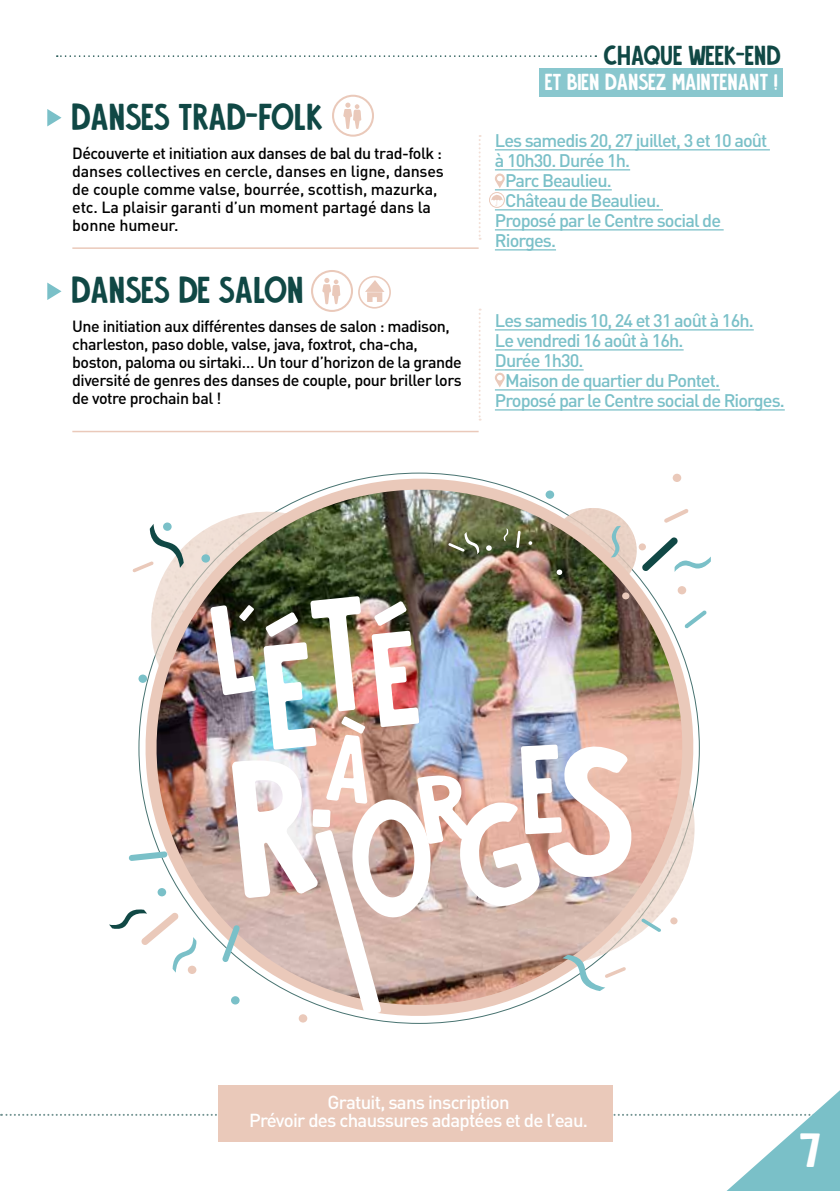
<style>
.page{position:relative;width:840px;height:1191px;background:#fff}
.page>*{position:absolute;margin:0;border:0;box-sizing:border-box;transform-origin:0 0}
.t1{font:39.8px "Alvania";color:#fff}
.t2{font:30px "Alvania";color:#104845}
.t3{font:22px "Alvania";color:#104845}
.t4{font:500 18.6px/18.6px "DIN Pro";letter-spacing:-.04em;color:#fff;text-align:center}
.t5{font:18.6px "Alvania";color:#fff}
.t6{font:500 18px "DIN Pro";letter-spacing:-.05em;color:#7ac0c8}
.t7{font:500 16px/18px "DIN Pro";letter-spacing:-.03em;color:#000}
.t8{font:500 16px/18px "DIN Pro";letter-spacing:-.01em;color:#000}
</style>
<div class="page">
<svg style="left:1px;top:1113px;width:216px;height:2px"></svg>
<svg style="left:604px;top:1090px;width:235px;height:101px"></svg>
<div style="left:218px;top:1084px;width:394px;height:57px;background:#eac9ba"></div>
<svg style="left:47px;top:109px;width:14px;height:17px"></svg>
<svg style="left:47px;top:282px;width:14px;height:18px"></svg>
<hr style="left:494px;top:149px;width:275px;height:1px;background:#7ac0c8">
<hr style="left:494px;top:169px;width:135px;height:1px;background:#7ac0c8">
<hr style="left:494px;top:189px;width:117px;height:1px;background:#7ac0c8">
<hr style="left:494px;top:209px;width:168px;height:1px;background:#7ac0c8">
<hr style="left:494px;top:229px;width:229px;height:1px;background:#7ac0c8">
<hr style="left:494px;top:249px;width:61px;height:1px;background:#7ac0c8">
<hr style="left:494px;top:329px;width:259px;height:1px;background:#7ac0c8">
<hr style="left:494px;top:349px;width:189px;height:1px;background:#7ac0c8">
<hr style="left:494px;top:369px;width:89px;height:1px;background:#7ac0c8">
<hr style="left:494px;top:389px;width:225px;height:1px;background:#7ac0c8">
<hr style="left:494px;top:409px;width:290px;height:1px;background:#7ac0c8">
<svg style="left:478px;top:135px;width:2px;height:105px"></svg>
<svg style="left:478px;top:308px;width:2px;height:112px"></svg>
<svg style="left:494px;top:173px;width:10px;height:15px"></svg>
<svg style="left:494px;top:373px;width:10px;height:14px"></svg>
<div style="left:489px;top:192px;width:15px;height:16px;border:1px solid #eac9ba;border-radius:50%"></div>
<svg style="left:491px;top:194px;width:11px;height:12px"></svg>
<hr style="left:72px;top:247px;width:406px;height:2px;background:#eac9ba">
<hr style="left:72px;top:431px;width:406px;height:1px;background:#eac9ba">
<svg style="left:109px;top:909px;width:29px;height:20px"></svg>
<img style="left:138px;top:472px;width:562px;height:551px">
<svg style="left:129px;top:851px;width:38px;height:10px"></svg>
<div style="left:638px;top:543px;width:7px;height:7px;background:#eac9ba;border-radius:50%"></div>
<svg style="left:610px;top:526px;width:10px;height:31px"></svg>
<svg style="left:503px;top:528px;width:5px;height:13px"></svg>
<svg style="left:621px;top:592px;width:8px;height:7px"></svg>
<svg style="left:486px;top:545px;width:5px;height:6px"></svg>
<svg style="left:556px;top:569px;width:6px;height:6px"></svg>
<svg style="left:528px;top:541px;width:4px;height:4px"></svg>
<div style="left:677px;top:586px;width:9px;height:8px;background:#eac9ba;border-radius:50%"></div>
<div style="left:672px;top:473px;width:9px;height:9px;background:#eac9ba;border-radius:50%"></div>
<div style="left:670px;top:917px;width:7px;height:7px;background:#eac9ba;border-radius:50%"></div>
<svg style="left:641px;top:537px;width:69px;height:35px"></svg>
<svg style="left:684px;top:610px;width:22px;height:18px"></svg>
<svg style="left:663px;top:508px;width:25px;height:15px"></svg>
<svg style="left:132px;top:524px;width:52px;height:48px"></svg>
<svg style="left:516px;top:531px;width:4px;height:17px"></svg>
<svg style="left:448px;top:532px;width:31px;height:22px"></svg>
<svg style="left:57px;top:55px;width:539px;height:2px"></svg>
<div style="left:539px;top:68px;width:243px;height:29px;background:#89c7ce"></div>
<svg style="left:343px;top:103px;width:18px;height:26px"></svg>
<div style="left:332px;top:95px;width:42px;height:42px;border:2px solid #eac9ba;border-radius:50%"></div>
<svg style="left:322px;top:278px;width:18px;height:26px"></svg>
<div style="left:311px;top:270px;width:42px;height:42px;border:2px solid #eac9ba;border-radius:50%"></div>
<svg style="left:365px;top:280px;width:19px;height:22px"></svg>
<div style="left:358px;top:276px;width:32px;height:32px;border:2px solid #eac9ba;border-radius:50%"></div>
<img style="left:210px;top:596px;width:450px;height:420px">
<h2 class="t2" style="left:72px;top:96px;width:252px">DANSES TRAD-FOLK</h2>
<p class="t8" style="left:72px;top:142px;width:373px">Découverte et initiation aux danses de bal du trad-folk : danses collectives en cercle, danses en ligne, danses de couple comme valse, bourrée, scottish, mazurka, etc. La plaisir garanti d’un moment partagé dans la bonne humeur.</p>
<h2 class="t2" style="left:72px;top:270px;width:234px">DANSES DE SALON</h2>
<p class="t7" style="left:72px;top:315px;width:391px">Une initiation aux différentes danses de salon : madison, charleston, paso doble, valse, java, foxtrot, cha-cha, boston, paloma ou sirtaki… Un tour d’horizon de la grande diversité de genres des danses de couple, pour briller lors de votre prochain bal !</p>
<p class="t3" style="left:604px;top:40px;width:178px">CHAQUE WEEK-END</p>
<p class="t5" style="left:545px;top:70px;width:235px">ET BIEN DANSEZ MAINTENANT !</p>
<p class="t6" style="left:494px;top:126px;width:274px">Les samedis 20, 27 juillet, 3 et 10 août</p>
<p class="t6" style="left:494px;top:146px;width:137px">à 10h30. Durée 1h.</p>
<p class="t6" style="left:505px;top:166px;width:108px">Parc Beaulieu.</p>
<p class="t6" style="left:505px;top:186px;width:157px">Château de Beaulieu.</p>
<p class="t6" style="left:494px;top:206px;width:227px">Proposé par le Centre social de</p>
<p class="t6" style="left:494px;top:226px;width:63px">Riorges.</p>
<p class="t6" style="left:494px;top:306px;width:260px">Les samedis 10, 24 et 31 août à 16h.</p>
<p class="t6" style="left:494px;top:326px;width:190px">Le vendredi 16 août à 16h.</p>
<p class="t6" style="left:494px;top:346px;width:90px">Durée 1h30.</p>
<p class="t6" style="left:505px;top:366px;width:216px">Maison de quartier du Pontet.</p>
<p class="t6" style="left:494px;top:386px;width:291px">Proposé par le Centre social de Riorges.</p>
<p class="t4" style="left:249px;top:1090px;width:340px">Gratuit, sans inscription<br>Prévoir des chaussures adaptées et de l’eau.</p>
<h1 class="t1" style="left:800px;top:1122px;width:23px">7</h1>
</div>
